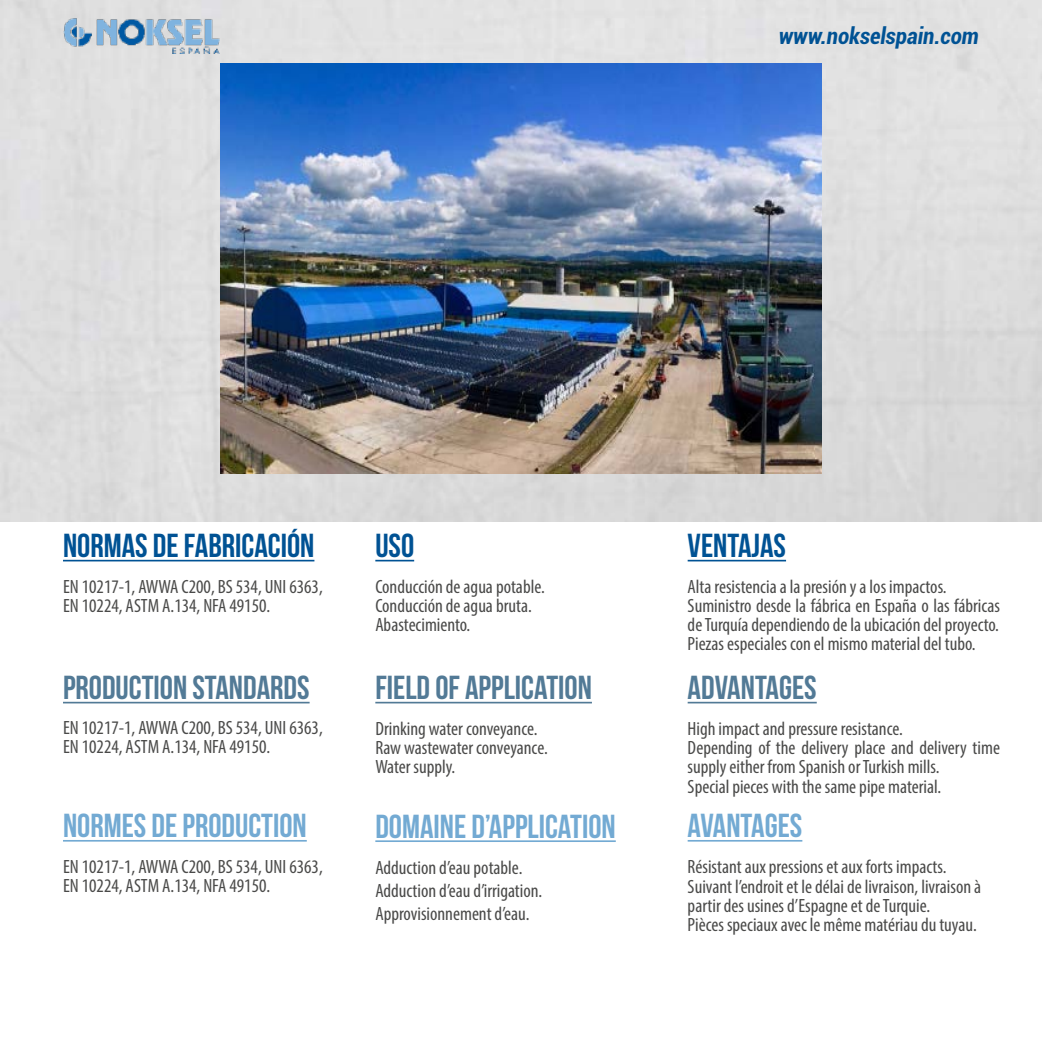
<style>
.page{position:relative;width:1042px;height:1042px;background:#fff}
.page>*{position:absolute;margin:0;border:0;box-sizing:border-box;transform-origin:0 0}
.t1{font:33.25px "Bebas Neue";color:#527a96}
.t2{font:33.25px "Bebas Neue";color:#73aad3}
.t3{font:33.25px "Bebas Neue";color:#005294}
.t4{font:italic 700 condensed 22.75px "Roboto";color:#005294}
.t5{font:condensed 19.25px/19.2px "Myriad Pro";color:#4a4a49}
</style>
<div class="page">
<hr style="left:375px;top:560px;width:39px;height:1px;background:#005294">
<div style="left:0;top:0;width:1042px;height:522px;background:#dedede"></div>
<hr style="left:375px;top:702px;width:217px;height:1px;background:#527a96">
<hr style="left:687px;top:560px;width:99px;height:1px;background:#005294">
<hr style="left:687px;top:702px;width:130px;height:1px;background:#527a96">
<hr style="left:375px;top:840px;width:241px;height:2px;background:#73aad3">
<hr style="left:687px;top:840px;width:115px;height:1px;background:#73aad3">
<img style="left:63px;top:17px;width:156px;height:37px">
<hr style="left:63px;top:560px;width:251px;height:1px;background:#005294">
<hr style="left:63px;top:702px;width:247px;height:1px;background:#527a96">
<hr style="left:63px;top:840px;width:244px;height:1px;background:#73aad3">
<img style="left:221px;top:63px;width:600px;height:410px">
<p class="t4" style="left:779px;top:20px;width:202px">www.nokselspain.com</p>
<h1 class="t3" style="left:63px;top:527px;width:253px">NORMAS DE FABRICACIÓN</h1>
<p class="t5" style="left:63px;top:576px;width:261px">EN 10217-1, AWWA C200, BS 534, UNI 6363,<br>EN 10224, ASTM A.134, NFA 49150.</p>
<h1 class="t1" style="left:63px;top:669px;width:248px">PRODUCTION STANDARDS</h1>
<p class="t5" style="left:63px;top:717px;width:261px">EN 10217-1, AWWA C200, BS 534, UNI 6363,<br>EN 10224, ASTM A.134, NFA 49150.</p>
<h1 class="t2" style="left:63px;top:807px;width:245px">NORMES DE PRODUCTION</h1>
<p class="t5" style="left:63px;top:856px;width:261px">EN 10217-1, AWWA C200, BS 534, UNI 6363,<br>EN 10224, ASTM A.134, NFA 49150.</p>
<h1 class="t3" style="left:375px;top:527px;width:40px">USO</h1>
<p class="t5" style="left:375px;top:576px;width:171px">Conducción de agua potable.<br>Conducción de agua bruta.<br>Abastecimiento.</p>
<h1 class="t1" style="left:375px;top:669px;width:218px">FIELD OF APPLICATION</h1>
<p class="t5" style="left:375px;top:719px;width:174px">Drinking water conveyance.<br>Raw wastewater conveyance.<br>Water supply.</p>
<h1 class="t3" style="left:687px;top:527px;width:100px">VENTAJAS</h1>
<p class="t5" style="left:687px;top:576px;width:314px">Alta resistencia a la presión y a los impactos.<br>Suministro desde la fábrica en España o las fábricas de Turquía dependiendo de la ubicación del proyecto.<br>Piezas especiales con el mismo material del tubo.</p>
<h1 class="t1" style="left:687px;top:669px;width:131px">ADVANTAGES</h1>
<p class="t5" style="left:687px;top:719px;width:314px">High impact and pressure resistance.<br>Depending of the delivery place and delivery time supply either from Spanish or Turkish mills.<br>Special pieces with the same pipe material.</p>
<h1 class="t2" style="left:375px;top:808px;width:242px">DOMAINE D’APPLICATION</h1>
<h1 class="t2" style="left:687px;top:807px;width:116px">AVANTAGES</h1>
<p class="t5" style="left:687px;top:857px;width:295px">Résistant aux pressions et aux forts impacts.<br>Suivant l’endroit et le délai de livraison, livraison à partir des usines d’Espagne et de Turquie.<br>Pièces speciaux avec le même matériau du tuyau.</p>
<p class="t5" style="left:375px;top:855px;width:168px;line-height:23.1px">Adduction d’eau potable.<br>Adduction d’eau d’irrigation.<br>Approvisionnement d’eau.</p>
</div>
